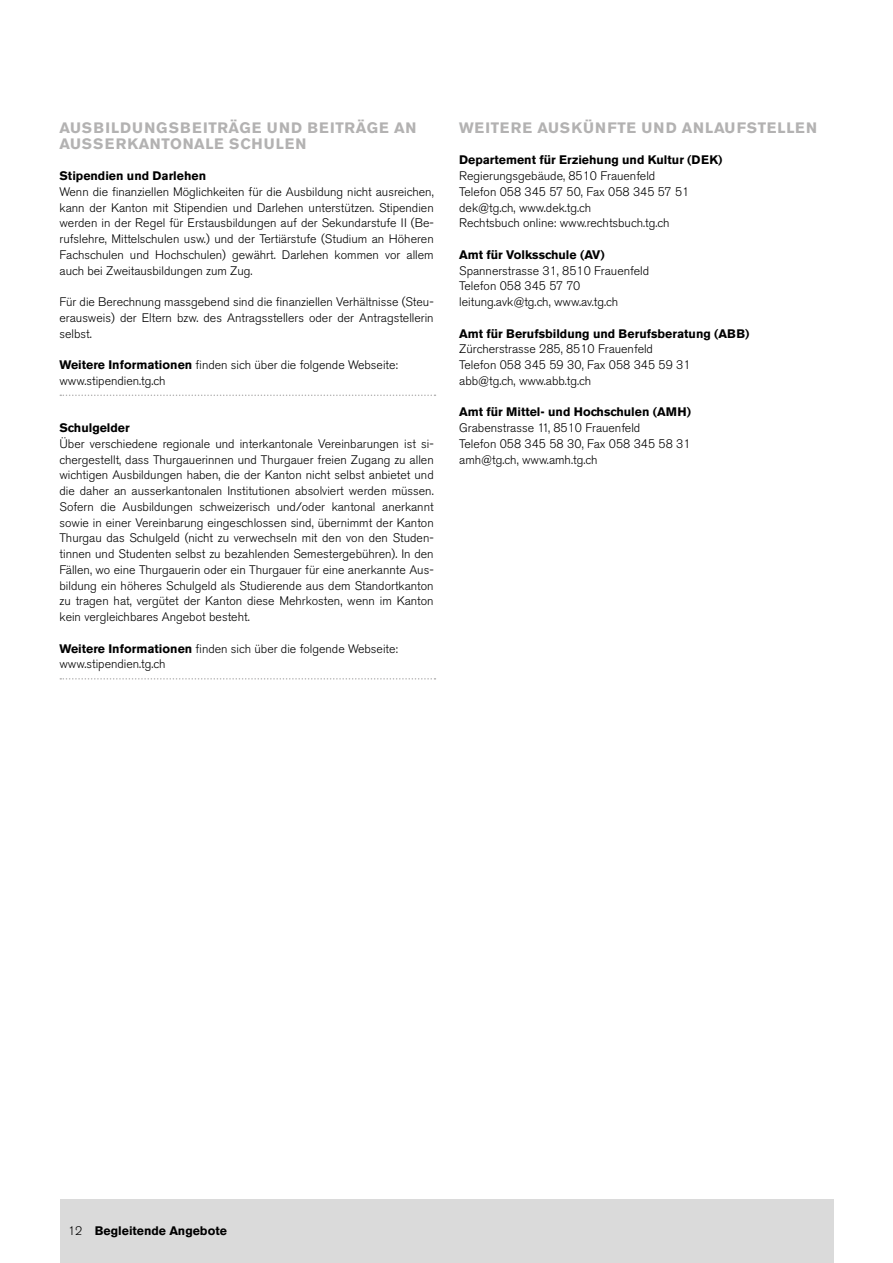
<style>
.page{position:relative;width:893px;height:1263px;background:#fff}
.page>*{position:absolute;margin:0;border:0;box-sizing:border-box;transform-origin:0 0}
.Zwischentitel_10pt{font:700 15px/15.8px "Akzidenz Grotesk BE";letter-spacing:.06em;color:#b3b2b2}
.GS__Blocksatz{font:300 12.3px/15.8px "Akzidenz Grotesk BE";color:#000;text-align:justify}
.GS_bold__Linksbündig{font:700 12.3px "Akzidenz Grotesk BE";color:#000}
.GS_bold__Blocksatz{font:700 12.3px "Akzidenz Grotesk BE";color:#000}
.Pagina{font:700 12.3px "Akzidenz Grotesk BE";color:#000}
.s1{font-weight:700}
.s2{font-weight:300}
</style>
<div class="page">
<div style="left:60px;top:1199px;width:773px;height:64px;background:#dadada"></div>
<svg style="left:60px;top:395px;width:375px;height:1px"></svg>
<svg style="left:60px;top:678px;width:375px;height:2px"></svg>
<p class="Zwischentitel_10pt" style="left:60px;top:120px;width:358px">AUSBILDUNGSBEITRÄGE UND BEITRÄGE AN<br>AUSSERKANTONALE SCHULEN</p>
<p class="GS_bold__Blocksatz" style="left:60px;top:169px;width:148px">Stipendien und Darlehen</p>
<p class="GS__Blocksatz" style="left:60px;top:184px;width:376px">Wenn die finanziellen Möglichkeiten für die Ausbildung nicht ausreichen, kann der Kanton mit Stipendien und Darlehen unterstützen. Stipendien werden in der Regel für Erstausbildungen auf der Sekundarstufe II (Be&shy;rufslehre, Mittelschulen usw.) und der Tertiärstufe (Studium an Höheren Fachschulen und Hochschulen) gewährt. Darlehen kommen vor allem auch bei Zweitausbildungen zum Zug.</p>
<p class="GS__Blocksatz" style="left:60px;top:294px;width:376px">Für die Berechnung massgebend sind die finanziellen Verhältnisse (Steu&shy;erausweis) der Eltern bzw. des Antragsstellers oder der Antragstellerin selbst.</p>
<p class="GS__Blocksatz" style="left:60px;top:357px;width:340px"><span class="s1">Weitere Informationen</span> finden sich über die folgende Webseite:</p>
<p class="GS__Blocksatz" style="left:60px;top:373px;width:108px">www.stipendien.tg.ch</p>
<p class="GS_bold__Blocksatz" style="left:60px;top:421px;width:72px">Schulgelder</p>
<p class="GS__Blocksatz" style="left:60px;top:436px;width:376px">Über verschiedene regionale und interkantonale Vereinbarungen ist si&shy;chergestellt, dass Thurgauerinnen und Thurgauer freien Zugang zu allen wichtigen Ausbildungen haben, die der Kanton nicht selbst anbietet und die daher an ausserkantonalen Institutionen absolviert werden müssen.<br>Sofern die Ausbildungen schweizerisch und/oder kantonal anerkannt sowie in einer Vereinbarung eingeschlossen sind, übernimmt der Kanton Thurgau das Schulgeld (nicht zu verwechseln mit den von den Studen&shy;tinnen und Studenten selbst zu bezahlenden Semestergebühren). In den Fällen, wo eine Thurgauerin oder ein Thurgauer für eine anerkannte Aus&shy;bildung ein höheres Schulgeld als Studierende aus dem Standortkanton zu tragen hat, vergütet der Kanton diese Mehrkosten, wenn im Kanton kein vergleichbares Angebot besteht.</p>
<p class="GS__Blocksatz" style="left:60px;top:641px;width:340px"><span class="s1">Weitere Informationen</span> finden sich über die folgende Webseite:</p>
<p class="GS__Blocksatz" style="left:60px;top:656px;width:108px">www.stipendien.tg.ch</p>
<p class="Zwischentitel_10pt" style="left:459px;top:120px;width:359px">WEITERE AUSKÜNFTE UND ANLAUFSTELLEN</p>
<p class="GS_bold__Linksbündig" style="left:459px;top:153px;width:265px">Departement für Erziehung und Kultur (DEK)</p>
<p class="GS__Blocksatz" style="left:459px;top:168px;width:198px">Regierungsgebäude, 8510 Frauenfeld</p>
<p class="GS__Blocksatz" style="left:459px;top:184px;width:232px">Telefon 058 345 57 50, Fax 058 345 57 51</p>
<p class="GS__Blocksatz" style="left:459px;top:200px;width:134px">dek@tg.ch, www.dek.tg.ch</p>
<p class="GS__Blocksatz" style="left:459px;top:215px;width:212px">Rechtsbuch online: www.rechtsbuch.tg.ch</p>
<p class="GS_bold__Linksbündig" style="left:459px;top:247px;width:147px">Amt für Volksschule (AV)</p>
<p class="GS__Blocksatz" style="left:459px;top:263px;width:191px">Spannerstrasse 31, 8510 Frauenfeld</p>
<p class="GS__Blocksatz" style="left:459px;top:278px;width:122px">Telefon 058 345 57 70</p>
<p class="GS__Blocksatz" style="left:459px;top:294px;width:160px">leitung.avk@tg.ch, www.av.tg.ch</p>
<p class="GS_bold__Linksbündig" style="left:459px;top:326px;width:292px">Amt für Berufsbildung und Berufsberatung (ABB)</p>
<p class="GS__Blocksatz" style="left:459px;top:341px;width:195px">Zürcherstrasse 285, 8510 Frauenfeld</p>
<p class="GS__Blocksatz" style="left:459px;top:357px;width:233px">Telefon 058 345 59 30, Fax 058 345 59 31</p>
<p class="GS__Blocksatz" style="left:459px;top:373px;width:134px">abb@tg.ch, www.abb.tg.ch</p>
<p class="GS_bold__Linksbündig" style="left:459px;top:405px;width:233px">Amt für Mittel- und Hochschulen (AMH)</p>
<p class="GS__Blocksatz" style="left:459px;top:420px;width:183px">Grabenstrasse 11, 8510 Frauenfeld</p>
<p class="GS__Blocksatz" style="left:459px;top:436px;width:233px">Telefon 058 345 58 30, Fax 058 345 58 31</p>
<p class="GS__Blocksatz" style="left:459px;top:452px;width:140px">amh@tg.ch, www.amh.tg.ch</p>
<p class="Pagina" style="left:68px;top:1224px;width:160px"><span class="s2">12</span> Begleitende Angebote</p>
</div>
